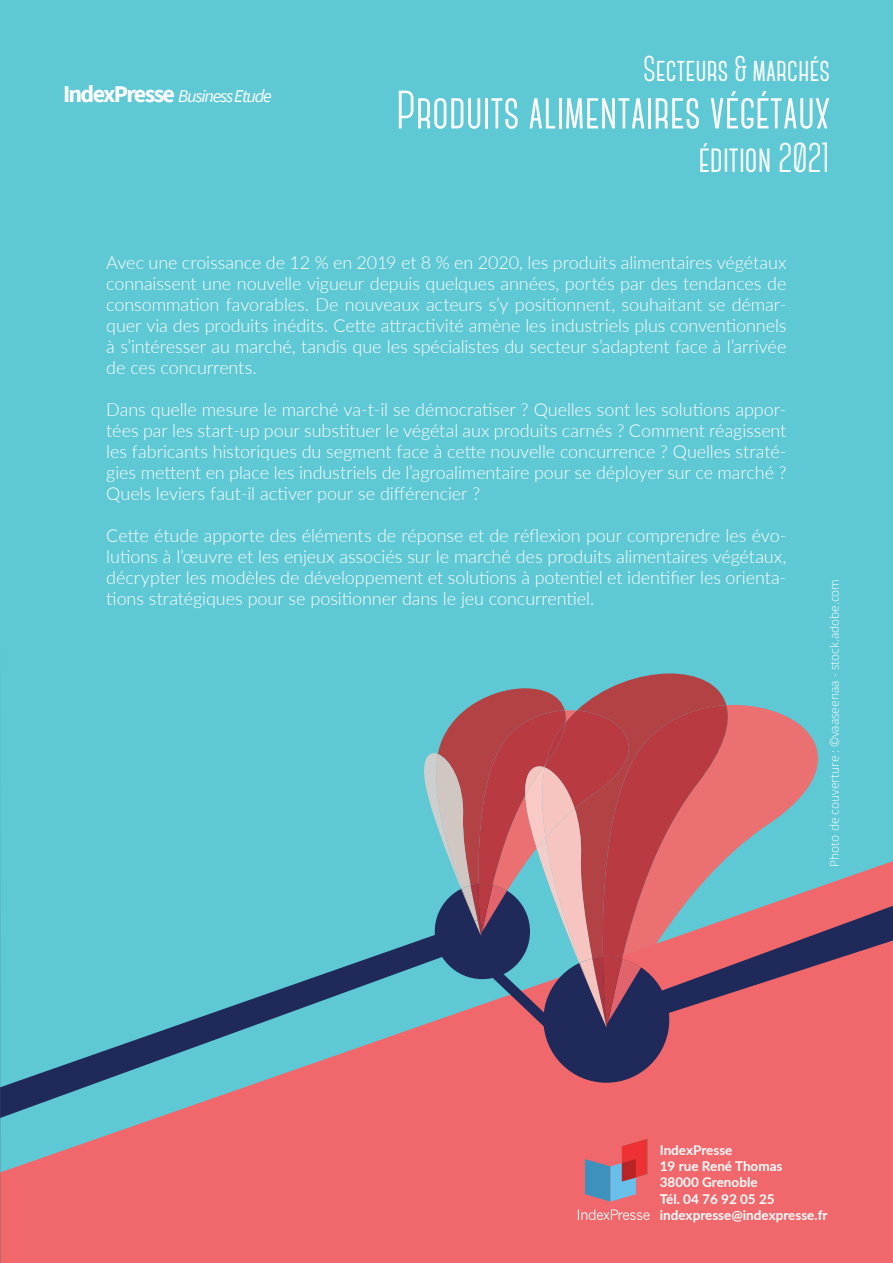
<style>
.page{position:relative;width:893px;height:1263px;background:#5ec8d4}
.page>*{position:absolute;margin:0;border:0;box-sizing:border-box;transform-origin:0 0}
.t1{font:700 54px "Canter";color:#fff}
.t2{font:700 42px "Canter";color:#fff}
.t3{font:700 36px "Canter";color:#fff}
.t4{font:300 18px/21px "Lato";letter-spacing:-.005em;color:#fff;text-align:justify}
.t5{font:italic 18px "Source Sans Pro";letter-spacing:-.07em;color:#fff}
.t6{font:700 13.5px/16.2px "Lato";color:#fff}
.t7{font:300 12px "Open Sans";color:#fff}
.s1{font-weight:700;font-style:normal;font-size:24px}
</style>
<div class="page">
<div style="left:1px;top:1036px;width:892px;height:227px;background:#f1686c"></div>
<div style="left:543px;top:957px;width:126px;height:126px;background:#1f2a5a;border-radius:50%"></div>
<svg style="left:1px;top:939px;width:486px;height:191px"></svg>
<svg style="left:422px;top:673px;width:471px;height:363px"></svg>
<svg style="left:578px;top:1209px;width:72px;height:11px"></svg>
<svg style="left:585px;top:1139px;width:62px;height:62px;background:#ab7285"></svg>
<svg style="left:0;top:833px;width:1px;height:430px"></svg>
<p class="t5" style="left:63px;top:85px;width:210px"><span class="s1">IndexPresse</span> Business Etude</p>
<h3 class="t3" style="left:643px;top:51px;width:189px">Secteurs &amp; marchés</h3>
<h1 class="t1" style="left:396px;top:83px;width:436px">Produits alimentaires végétaux</h1>
<h2 class="t2" style="left:699px;top:137px;width:132px">édition 2021</h2>
<p class="t4" style="left:106px;top:251px;width:682px">Avec une croissance de 12 % en 2019 et 8 % en 2020, les produits alimentaires végétaux connaissent une nouvelle vigueur depuis quelques années, portés par des tendances de consommation favorables. De nouveaux acteurs s’y positionnent, souhaitant se démar&shy;quer via des produits inédits. Cette attractivité amène les industriels plus conventionnels à s’intéresser au marché, tandis que les spécialistes du secteur s’adaptent face à l’arrivée de ces concurrents.</p>
<p class="t4" style="left:106px;top:398px;width:682px">Dans quelle mesure le marché va-t-il se démocratiser ? Quelles sont les solutions appor&shy;tées par les start-up pour substituer le végétal aux produits carnés ? Comment réagissent les fabricants historiques du segment face à cette nouvelle concurrence ? Quelles straté&shy;gies mettent en place les industriels de l’agroalimentaire pour se déployer sur ce marché ?<br>Quels leviers faut-il activer pour se différencier ?</p>
<p class="t4" style="left:106px;top:525px;width:682px">Cette étude apporte des éléments de réponse et de réflexion pour comprendre les évo&shy;lutions à l’œuvre et les enjeux associés sur le marché des produits alimentaires végétaux, décrypter les modèles de développement et solutions à potentiel et identifier les orienta&shy;tions stratégiques pour se positionner dans le jeu concurrentiel.</p>
<p class="t7" style="left:826px;top:867px;width:289px;rotate:-90deg">Photo de couverture : ©vaaseenaa - stock.adobe.com</p>
<p class="t7" style="left:826px;top:734px;width:101px;rotate:-90deg">weyo - Fotolia.com</p>
<p class="t6" style="left:660px;top:1141px;width:169px">IndexPresse<br>19 rue René Thomas<br>38000 Grenoble<br>Tél. 04 76 92 05 25 indexpresse@indexpresse.fr</p>
</div>
